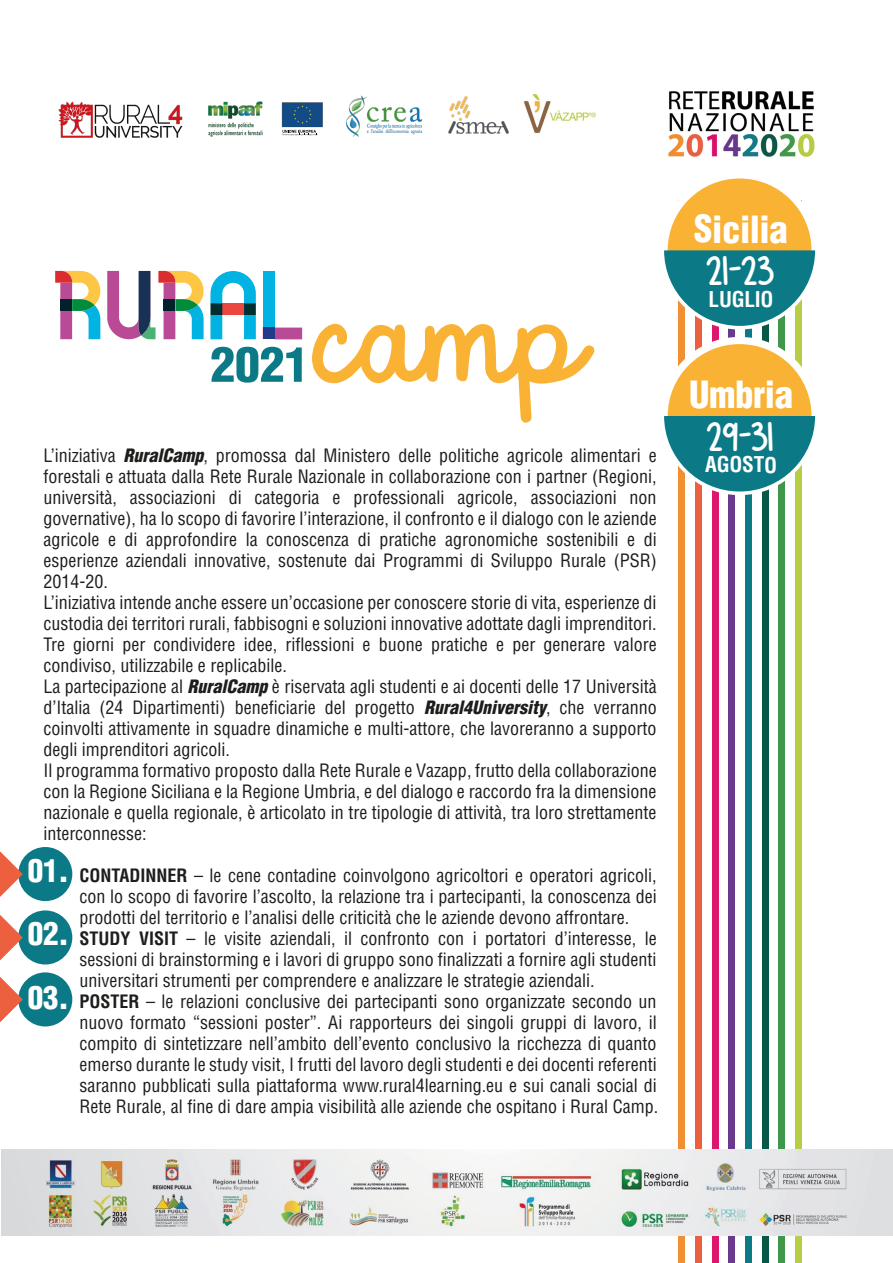
<style>
.page{position:relative;width:893px;height:1263px;background:#fff}
.page>*{position:absolute;margin:0;border:0;box-sizing:border-box;transform-origin:0 0}
.t1{font:47.7px "Becca&Perry script";letter-spacing:-.01em;color:#fff}
.t2{font:900 condensed 36.6px "Helvetica LT Std";letter-spacing:-.01em;color:#fff}
.t3{font:900 condensed 30.9px/63.3px "Helvetica LT Std";color:#fff;text-align:justify}
.t4{font:700 condensed 21.15px "Helvetica LT Std";letter-spacing:-.01em;color:#fff}
.t5{font:condensed 18px/21px "Helvetica LT Std";color:#1d1d1b}
.s1{font-weight:900;font-style:italic}
.s2{font-weight:700}
</style>
<div class="page">
<div style="left:679px;top:201px;width:6px;height:1062px;background:#f18f33"></div>
<div style="left:695px;top:201px;width:7px;height:1062px;background:#ec5f3f"></div>
<div style="left:712px;top:201px;width:7px;height:1062px;background:#dd176e"></div>
<div style="left:729px;top:201px;width:6px;height:1062px;background:#69398e"></div>
<div style="left:745px;top:201px;width:7px;height:1062px;background:#0b7a86"></div>
<div style="left:762px;top:201px;width:6px;height:1062px;background:#085847"></div>
<div style="left:778px;top:201px;width:7px;height:1062px;background:#419749"></div>
<div style="left:795px;top:201px;width:7px;height:1062px;background:#b7ce44"></div>
<img style="left:668px;top:91px;width:147px;height:66px">
<img style="left:208px;top:101px;width:55px;height:36px">
<img style="left:58px;top:101px;width:125px;height:37px">
<img style="left:1px;top:1150px;width:892px;height:85px">
<svg style="left:211px;top:347px;width:91px;height:36px"></svg>
<svg style="left:312px;top:324px;width:282px;height:99px"></svg>
<svg style="left:55px;top:271px;width:201px;height:69px"></svg>
<svg style="left:274px;top:328px;width:28px;height:11px"></svg>
<div style="left:263px;top:271px;width:11px;height:57px;background:#00b3e3"></div>
<div style="left:263px;top:328px;width:11px;height:11px;background:#223a89"></div>
<div style="left:664px;top:175px;width:151px;height:151px;background:#f9b234;border-radius:50%"></div>
<div style="left:660px;top:171px;width:159px;height:158px;border:7px solid #fff;border-radius:50%"></div>
<svg style="left:664px;top:250px;width:151px;height:76px"></svg>
<div style="left:664px;top:340px;width:151px;height:151px;background:#f9b234;border-radius:50%"></div>
<div style="left:660px;top:337px;width:159px;height:158px;border:7px solid #fff;border-radius:50%"></div>
<svg style="left:664px;top:416px;width:151px;height:75px"></svg>
<div style="left:18px;top:847px;width:54px;height:54px;background:#0b7a86;border-radius:50%"></div>
<div style="left:18px;top:910px;width:54px;height:54px;background:#0b7a86;border-radius:50%"></div>
<div style="left:18px;top:972px;width:54px;height:54px;background:#0b7a86;border-radius:50%"></div>
<svg style="left:0;top:851px;width:23px;height:46px"></svg>
<svg style="left:0;top:915px;width:23px;height:46px"></svg>
<svg style="left:0;top:977px;width:23px;height:46px"></svg>
<img style="left:523px;top:93px;width:73px;height:41px">
<img style="left:281px;top:95px;width:228px;height:42px">
<svg style="left:282px;top:130px;width:36px;height:6px"></svg>
<p class="t5" style="left:43px;top:445px;width:615px">L’iniziativa <span class="s1">RuralCamp</span>, promossa dal Ministero delle politiche agricole alimentari e forestali e attuata dalla Rete Rurale Nazionale in collaborazione con i partner (Regioni, università, associazioni di categoria e professionali agricole, associazioni non governative), ha lo scopo di favorire l’interazione, il confronto e il dialogo con le aziende agricole e di approfondire la conoscenza di pratiche agronomiche sostenibili e di esperienze aziendali innovative, sostenute dai Programmi di Sviluppo Rurale (PSR)<br>2014-20.<br>L’iniziativa intende anche essere un’occasione per conoscere storie di vita, esperienze di custodia dei territori rurali, fabbisogni e soluzioni innovative adottate dagli imprenditori.<br>Tre giorni per condividere idee, riflessioni e buone pratiche e per generare valore condiviso, utilizzabile e replicabile.<br>La partecipazione al <span class="s1">RuralCamp</span> è riservata agli studenti e ai docenti delle 17 Università d’Italia (24 Dipartimenti) beneficiarie del progetto <span class="s1">Rural4University</span>, che verranno coinvolti attivamente in squadre dinamiche e multi-attore, che lavoreranno a supporto degli imprenditori agricoli.<br>Il programma formativo proposto dalla Rete Rurale e Vazapp, frutto della collaborazione con la Regione Siciliana e la Regione Umbria, e del dialogo e raccordo fra la dimensione nazionale e quella regionale, è articolato in tre tipologie di attività, tra loro strettamente interconnesse:</p>
<p class="t5" style="left:79px;top:865px;width:580px"><span class="s2">CONTADINNER</span> – le cene contadine coinvolgono agricoltori e operatori agricoli, con lo scopo di favorire l’ascolto, la relazione tra i partecipanti, la conoscenza dei prodotti del territorio e l’analisi delle criticità che le aziende devono affrontare.<br><span class="s2">STUDY VISIT</span> – le visite aziendali, il confronto con i portatori d’interesse, le sessioni di brainstorming e i lavori di gruppo sono finalizzati a fornire agli studenti universitari strumenti per comprendere e analizzare le strategie aziendali.<br><span class="s2">POSTER</span> – le relazioni conclusive dei partecipanti sono organizzate secondo un nuovo formato “sessioni poster”. Ai rapporteurs dei singoli gruppi di lavoro, il compito di sintetizzare nell’ambito dell’evento conclusivo la ricchezza di quanto emerso durante le study visit, I frutti del lavoro degli studenti e dei docenti referenti saranno pubblicati sulla piattaforma www.rural4learning.eu e sui canali social di Rete Rurale, al fine di dare ampia visibilità alle aziende che ospitano i Rural Camp.</p>
<h3 class="t3" style="left:28px;top:838px;width:42px">01.<br>02.<br>03.</h3>
<h2 class="t2" style="left:694px;top:206px;width:95px">Sicilia</h2>
<h1 class="t1" style="left:707px;top:242px;width:70px">21-23</h1>
<p class="t4" style="left:709px;top:286px;width:66px">LUGLIO</p>
<h2 class="t2" style="left:689px;top:372px;width:106px">Umbria</h2>
<h1 class="t1" style="left:707px;top:407px;width:70px">29-31</h1>
<p class="t4" style="left:705px;top:451px;width:74px">AGOSTO</p>
</div>
